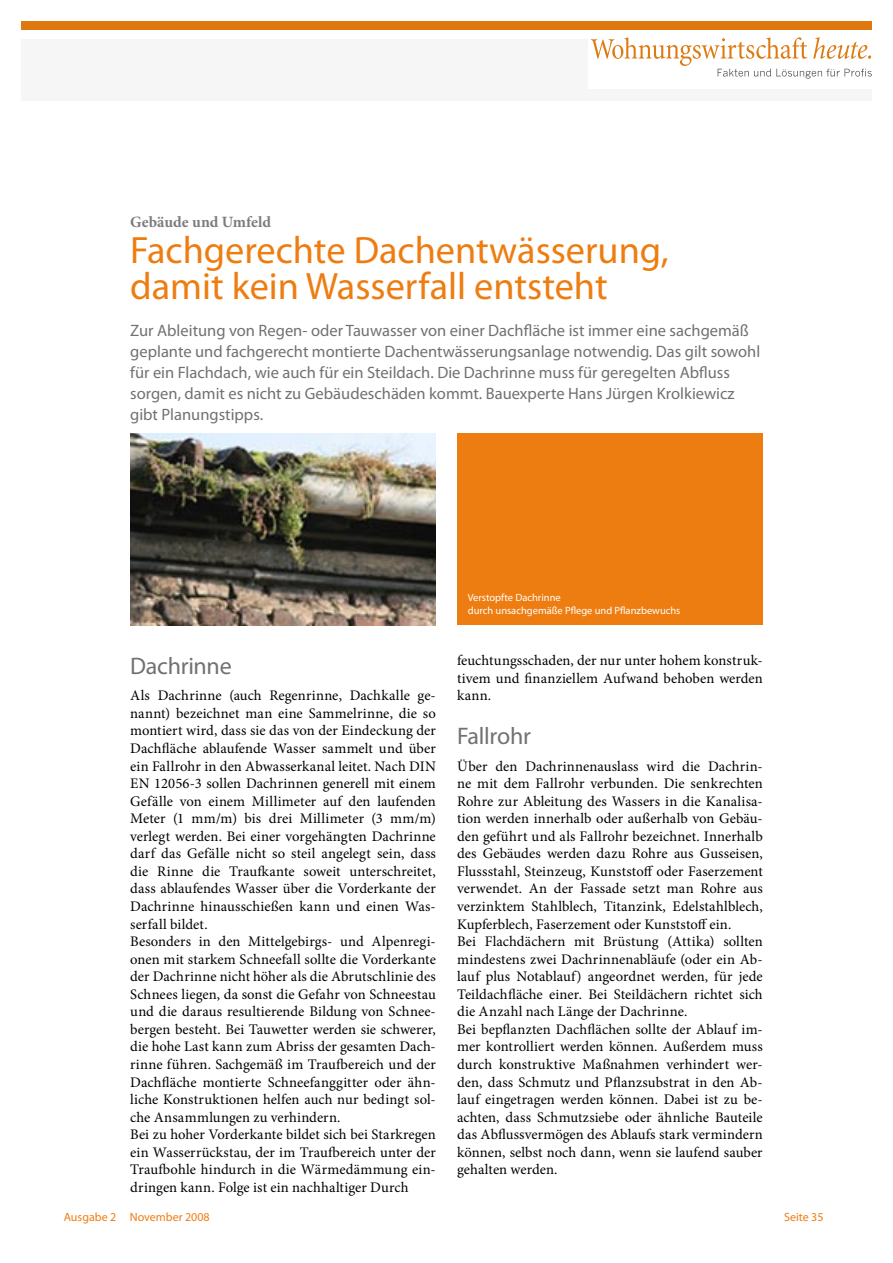
<style>
.page{position:relative;width:893px;height:1263px;background:#fff}
.page>*{position:absolute;margin:0;border:0;box-sizing:border-box;transform-origin:0 0}
.t1{font:38.25px/36px "Myriad Pro";color:#ee7d11}
.t2{font:24px "Myriad Pro";letter-spacing:-.015em;color:#707173}
.t3{font:16.5px/21px "Myriad Pro";color:#707173}
.t4{font:700 15.75px "Minion Pro";color:#7b7c7e}
.t5{font:14.7px/17.5px "Minion Pro";letter-spacing:.005em;color:#000}
.t6{font:12px "Myriad Pro";color:#ee7d11}
.t7{font:10.5px/12.8px "Myriad Pro";color:#fff}
</style>
<div class="page">
<div style="left:21px;top:39px;width:851px;height:62px;background:#f6f6f6"></div>
<div style="left:21px;top:21px;width:851px;height:9px;background:#de780f"></div>
<div style="left:588px;top:34px;width:296px;height:55px;background:#fff"></div>
<svg style="left:591px;top:37px;width:281px;height:42px"></svg>
<div style="left:457px;top:434px;width:306px;height:191px;background:#ee7d11"></div>
<img style="left:130px;top:434px;width:306px;height:191px">
<p class="t4" style="left:130px;top:211px;width:142px">Gebäude und Umfeld</p>
<h1 class="t1" style="left:130px;top:232px;width:540px">Fachgerechte Dachentwässerung, damit kein Wasserfall entsteht</h1>
<p class="t3" style="left:130px;top:319px;width:632px">Zur Ableitung von Regen- oder Tauwasser von einer Dachfläche ist immer eine sachgemäß geplante und fachgerecht montierte Dachentwässerungsanlage notwendig. Das gilt sowohl für ein Flachdach, wie auch für ein Steildach. Die Dachrinne muss für geregelten Abfluss sorgen, damit es nicht zu Gebäudeschäden kommt. Bauexperte Hans Jürgen Krolkiewicz gibt Planungstipps.</p>
<h2 class="t2" style="left:130px;top:651px;width:103px">Dachrinne</h2>
<p class="t5" style="left:130px;top:687px;width:307px">Als Dachrinne (auch Regenrinne, Dachkalle ge&shy;nannt) bezeichnet man eine Sammelrinne, die so montiert wird, dass sie das von der Eindeckung der Dachfläche ablaufende Wasser sammelt und über ein Fallrohr in den Abwasserkanal leitet. Nach DIN EN 12056-3 sollen Dachrinnen generell mit einem Gefälle von einem Millimeter auf den laufenden Meter (1 mm/m) bis drei Millimeter (3 mm/m) verlegt werden. Bei einer vorgehängten Dachrinne darf das Gefälle nicht so steil angelegt sein, dass die Rinne die Traufkante soweit unterschreitet, dass ablaufendes Wasser über die Vorderkante der Dachrinne hinausschießen kann und einen Was&shy;serfall bildet.<br>Besonders in den Mittelgebirgs- und Alpenregi&shy;onen mit starkem Schneefall sollte die Vorderkante der Dachrinne nicht höher als die Abrutschlinie des Schnees liegen, da sonst die Gefahr von Schneestau und die daraus resultierende Bildung von Schnee&shy;bergen besteht. Bei Tauwetter werden sie schwerer, die hohe Last kann zum Abriss der gesamten Dach&shy;rinne führen. Sachgemäß im Traufbereich und der Dachfläche montierte Schneefanggitter oder ähn&shy;liche Konstruktionen helfen auch nur bedingt sol&shy;che Ansammlungen zu verhindern.<br>Bei zu hoher Vorderkante bildet sich bei Starkregen ein Wasserrückstau, der im Traufbereich unter der Traufbohle hindurch in die Wärmedämmung ein&shy;dringen kann. Folge ist ein nachhaltiger Durch</p>
<p class="t7" style="left:468px;top:591px;width:214px">Verstopfte Dachrinne<br>durch unsachgemäße Pflege und Pflanzbewuchs</p>
<p class="t5" style="left:457px;top:652px;width:307px;text-align:justify">feuchtungsschaden, der nur unter hohem konstruk&shy;tivem und finanziellem Aufwand behoben werden kann.</p>
<h2 class="t2" style="left:457px;top:721px;width:75px">Fallrohr</h2>
<p class="t5" style="left:457px;top:757px;width:307px">Über den Dachrinnenauslass wird die Dachrin&shy;ne mit dem Fallrohr verbunden. Die senkrechten Rohre zur Ableitung des Wassers in die Kanalisa&shy;tion werden innerhalb oder außerhalb von Gebäu&shy;den geführt und als Fallrohr bezeichnet. Innerhalb des Gebäudes werden dazu Rohre aus Gusseisen, Flussstahl, Steinzeug, Kunststoff oder Faserzement verwendet. An der Fassade setzt man Rohre aus verzinktem Stahlblech, Titanzink, Edelstahlblech, Kupferblech, Faserzement oder Kunststoff ein.<br>Bei Flachdächern mit Brüstung (Attika) sollten mindestens zwei Dachrinnenabläufe (oder ein Ab&shy;lauf plus Notablauf) angeordnet werden, für jede Teildachfläche einer. Bei Steildächern richtet sich die Anzahl nach Länge der Dachrinne.<br>Bei bepflanzten Dachflächen sollte der Ablauf im&shy;mer kontrolliert werden können. Außerdem muss durch konstruktive Maßnahmen verhindert wer&shy;den, dass Schmutz und Pflanzsubstrat in den Ab&shy;lauf eingetragen werden können. Dabei ist zu be&shy;achten, dass Schmutzsiebe oder ähnliche Bauteile das Abflussvermögen des Ablaufs stark vermindern können, selbst noch dann, wenn sie laufend sauber gehalten werden.</p>
<p class="t6" style="left:64px;top:1209px;width:148px">Ausgabe 2 November 2008</p>
<p class="t6" style="left:784px;top:1209px;width:41px">Seite 35</p>
</div>
